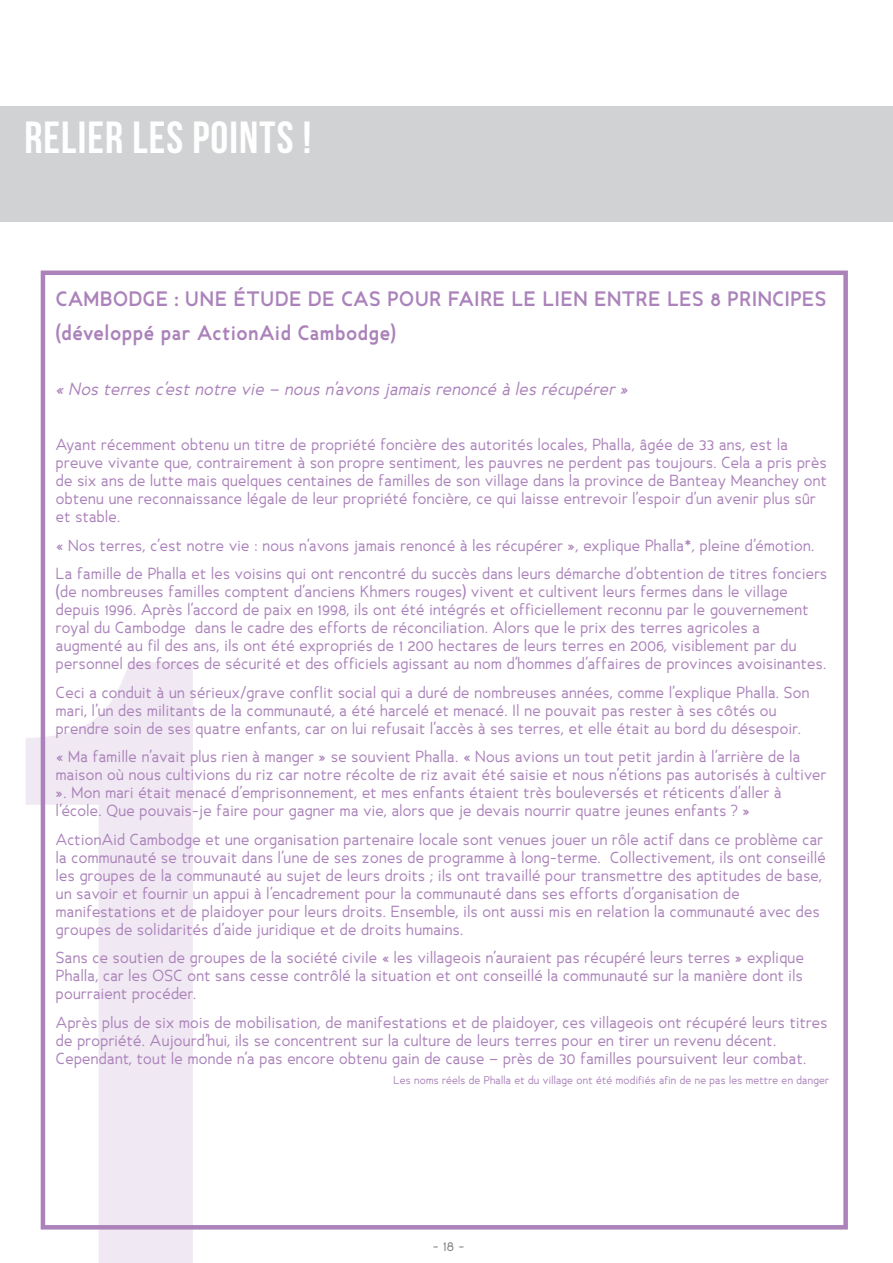
<style>
.page{position:relative;width:893px;height:1263px;background:#fff}
.page>*{position:absolute;margin:0;border:0;box-sizing:border-box;transform-origin:0 0}
.t1{font:45px "Bebas Neue";letter-spacing:.025em;color:#fff}
.t2{font:700 19.5px/33.9px "Ancillary";letter-spacing:.025em;color:#ab82ba}
.t3{font:italic 16.5px "Ancillary";letter-spacing:.025em;color:#ab82ba}
.t4{font:15px/18px "Ancillary";letter-spacing:.025em;color:#ab82ba}
.t5{font:13.5px "Ancillary";color:#808285}
.t6{font:10.5px "Ancillary";letter-spacing:.025em;color:#ab82ba}
</style>
<div class="page">
<svg style="left:26px;top:662px;width:167px;height:601px;fill:#f0e8f2"></svg>
<div style="left:0;top:106px;width:893px;height:116px;background:#d1d2d4"></div>
<div style="left:41px;top:270px;width:807px;height:959px;border:4px solid #ab82ba"></div>
<h1 class="t1" style="left:24px;top:113px;width:288px">RELIER LES POINTS !</h1>
<h2 class="t2" style="left:56px;top:282px;width:772px">CAMBODGE : UNE ÉTUDE DE CAS POUR FAIRE LE LIEN ENTRE LES 8 PRINCIPES (développé par ActionAid Cambodge)</h2>
<p class="t3" style="left:56px;top:378px;width:574px">« Nos terres c’est notre vie – nous n’avons jamais renoncé à les récupérer »</p>
<p class="t4" style="left:56px;top:436px;width:772px">Ayant récemment obtenu un titre de propriété foncière des autorités locales, Phalla, âgée de 33 ans, est la preuve vivante que, contrairement à son propre sentiment, les pauvres ne perdent pas toujours. Cela a pris près de six ans de lutte mais quelques centaines de familles de son village dans la province de Banteay Meanchey ont obtenu une reconnaissance légale de leur propriété foncière, ce qui laisse entrevoir l’espoir d’un avenir plus sûr et stable.</p>
<p class="t4" style="left:56px;top:531px;width:773px;line-height:28.5px">« Nos terres, c’est notre vie : nous n’avons jamais renoncé à les récupérer », explique Phalla*, pleine d’émotion.<br>La famille de Phalla et les voisins qui ont rencontré du succès dans leurs démarche d’obtention de titres fonciers</p>
<p class="t4" style="left:56px;top:583px;width:772px">(de nombreuses familles comptent d’anciens Khmers rouges) vivent et cultivent leurs fermes dans le village depuis 1996. Après l’accord de paix en 1998, ils ont été intégrés et officiellement reconnu par le gouvernement royal du Cambodge dans le cadre des efforts de réconciliation. Alors que le prix des terres agricoles a augmenté au fil des ans, ils ont été expropriés de 1 200 hectares de leurs terres en 2006, visiblement par du personnel des forces de sécurité et des officiels agissant au nom d’hommes d’affaires de provinces avoisinantes.</p>
<p class="t4" style="left:56px;top:683px;width:755px">Ceci a conduit à un sérieux/grave conflit social qui a duré de nombreuses années, comme l’explique Phalla. Son mari, l’un des militants de la communauté, a été harcelé et menacé. Il ne pouvait pas rester à ses côtés ou prendre soin de ses quatre enfants, car on lui refusait l’accès à ses terres, et elle était au bord du désespoir.</p>
<p class="t4" style="left:56px;top:748px;width:772px">« Ma famille n’avait plus rien à manger » se souvient Phalla. « Nous avions un tout petit jardin à l’arrière de la maison où nous cultivions du riz car notre récolte de riz avait été saisie et nous n’étions pas autorisés à cultiver ». Mon mari était menacé d’emprisonnement, et mes enfants étaient très bouleversés et réticents d’aller à l’école. Que pouvais-je faire pour gagner ma vie, alors que je devais nourrir quatre jeunes enfants ? »</p>
<p class="t4" style="left:56px;top:830px;width:771px">ActionAid Cambodge et une organisation partenaire locale sont venues jouer un rôle actif dans ce problème car la communauté se trouvait dans l’une de ses zones de programme à long-terme. Collectivement, ils ont conseillé les groupes de la communauté au sujet de leurs droits ; ils ont travaillé pour transmettre des aptitudes de base, un savoir et fournir un appui à l’encadrement pour la communauté dans ses efforts d’organisation de manifestations et de plaidoyer pour leurs droits. Ensemble, ils ont aussi mis en relation la communauté avec des groupes de solidarités d’aide juridique et de droits humains.</p>
<p class="t4" style="left:56px;top:949px;width:749px;text-align:justify">Sans ce soutien de groupes de la société civile « les villageois n’auraient pas récupéré leurs terres » explique Phalla, car les OSC ont sans cesse contrôlé la situation et ont conseillé la communauté sur la manière dont ils pourraient procéder.</p>
<p class="t4" style="left:56px;top:1013px;width:773px">Après plus de six mois de mobilisation, de manifestations et de plaidoyer, ces villageois ont récupéré leurs titres de propriété. Aujourd’hui, ils se concentrent sur la culture de leurs terres pour en tirer un revenu décent.<br>Cependant, tout le monde n’a pas encore obtenu gain de cause – près de 30 familles poursuivent leur combat.</p>
<p class="t6" style="left:393px;top:1073px;width:437px">Les noms réels de Phalla et du village ont été modifiés afin de ne pas les mettre en danger</p>
<p class="t5" style="left:433px;top:1237px;width:33px">- 18 -</p>
</div>
